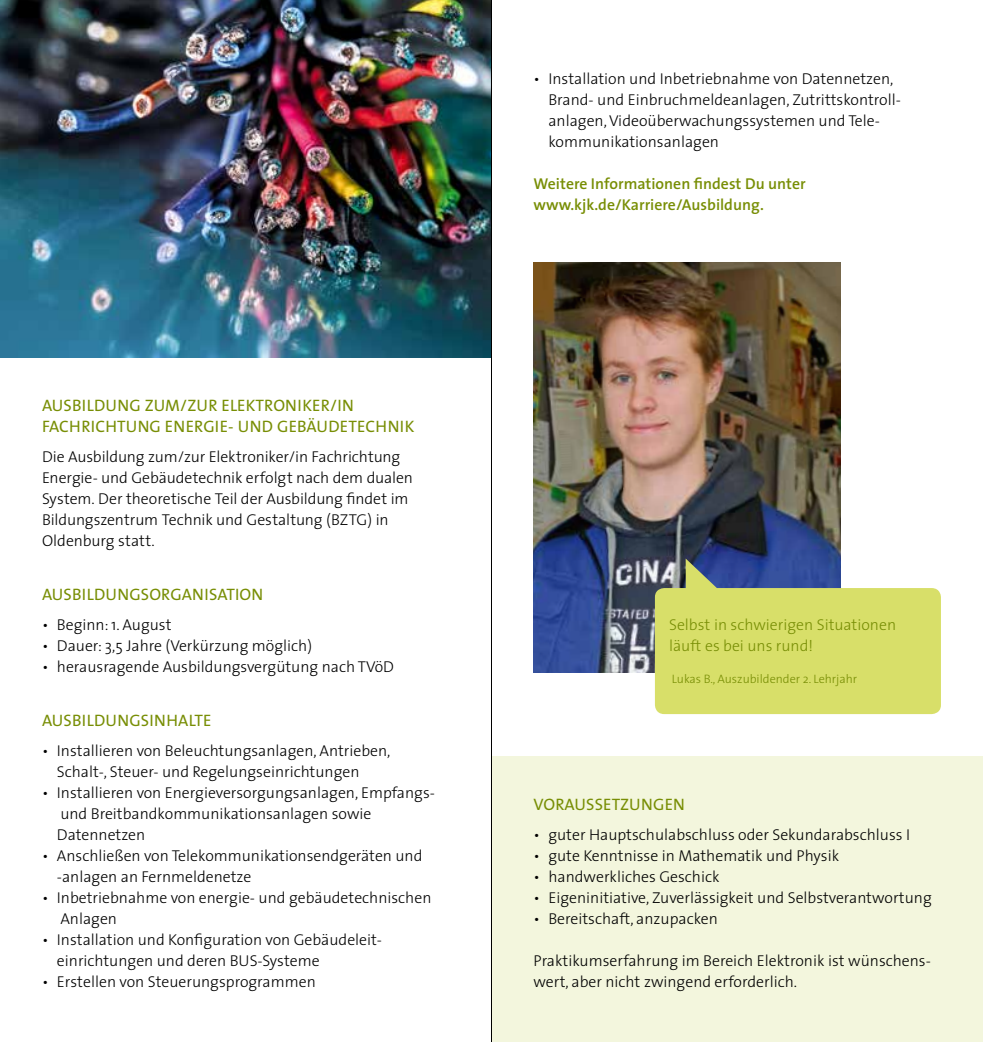
<style>
.page{position:relative;width:983px;height:1042px;background:#fff}
.page>*{position:absolute;margin:0;border:0;box-sizing:border-box;transform-origin:0 0}
.t1{font:16.62px/21px "The Sans";letter-spacing:.01em;color:#788e05}
.t2{font:300 15.75px/21px "The Sans";color:#000}
.t3{font:600 15.75px/21px "The Sans";color:#788e05}
.t4{font:300 15.75px/21px "The Sans";color:#788e05}
.t5{font:300 12.25px "The Sans";color:#788e05}
</style>
<div class="page">
<div style="left:491px;top:756px;width:491px;height:286px;background:#f3f6dd"></div>
<img style="left:533px;top:262px;width:307px;height:410px">
<img style="left:0;top:0;width:491px;height:357px">
<svg style="left:654px;top:558px;width:286px;height:156px;background:#c7cf79"></svg>
<hr style="left:491px;top:0;width:1px;height:1042px;background:#000">
<p class="t1" style="left:42px;top:394px;width:374px">AUSBILDUNG ZUM/ZUR ELEKTRONIKER/IN<br>FACHRICHTUNG ENERGIE- UND GEBÄUDETECHNIK</p>
<p class="t2" style="left:42px;top:446px;width:372px">Die Ausbildung zum/zur Elektroniker/in Fachrichtung Energie- und Gebäudetechnik erfolgt nach dem -dualen System. Der theoretische Teil der Ausbildung findet im Bildungszentrum Technik und Gestaltung (BZTG) in Oldenburg statt.</p>
<p class="t1" style="left:42px;top:583px;width:223px">AUSBILDUNGSORGANISATION</p>
<p class="t2" style="left:42px;top:614px;width:131px">• Beginn: 1. August</p>
<p class="t2" style="left:42px;top:635px;width:271px">• Dauer: 3,5 Jahre (Verkürzung möglich)</p>
<p class="t2" style="left:42px;top:656px;width:353px">• herausragende Ausbildungsvergütung nach TVöD</p>
<p class="t1" style="left:42px;top:709px;width:171px">AUSBILDUNGSINHALTE</p>
<p class="t2" style="left:57px;top:740px;width:335px;text-indent:-15px">• Installieren von Beleuchtungsanlagen, Antrieben,<br>Schalt-, Steuer- und Regelungseinrichtungen</p>
<p class="t2" style="left:57px;top:782px;width:379px;text-indent:-15px">• Installieren von Energieversorgungsanlagen, Empfangs&shy;und Breitbandkommunikationsanlagen sowie<br>Datennetzen</p>
<p class="t2" style="left:57px;top:845px;width:367px;text-indent:-15px">• Anschließen von Telekommunikationsendgeräten und -anlagen an Fernmeldenetze</p>
<p class="t2" style="left:60px;top:887px;width:372px;text-indent:-18px">• Inbetriebnahme von energie- und gebäudetechnischen<br>Anlagen</p>
<p class="t2" style="left:57px;top:929px;width:326px;text-indent:-15px">• Installation und Konfiguration von Gebäudeleit&shy;einrichtungen und deren BUS-Systeme</p>
<p class="t2" style="left:42px;top:971px;width:275px">• Erstellen von Steuerungsprogrammen</p>
<p class="t2" style="left:548px;top:68px;width:354px;text-indent:-15px">• Installation und Inbetriebnahme von Datennetzen, Brand- und Einbruchmeldeanlagen, Zutrittskontroll&shy;anlagen,Videoüberwachungssystemen und Tele&shy;kommunikationsanlagen</p>
<p class="t3" style="left:533px;top:173px;width:273px">Weitere Informationen findest Du unter www.kjk.de/Karriere/Ausbildung.</p>
<p class="t4" style="left:669px;top:614px;width:228px">Selbst in schwierigen Situationen läuft es bei uns rund!</p>
<p class="t5" style="left:671px;top:668px;width:187px">Lukas B., Auszubildender 2. Lehrjahr</p>
<p class="t1" style="left:533px;top:793px;width:153px">VORAUSSETZUNGEN</p>
<p class="t2" style="left:533px;top:824px;width:378px">• guter Hauptschulabschluss oder Sekundarabschluss I</p>
<p class="t2" style="left:533px;top:845px;width:307px">• gute Kenntnisse in Mathematik und Physik</p>
<p class="t2" style="left:533px;top:866px;width:187px">• handwerkliches Geschick</p>
<p class="t2" style="left:533px;top:887px;width:399px">• Eigeninitiative, Zuverlässigkeit und Selbstverantwortung</p>
<p class="t2" style="left:533px;top:908px;width:186px">• Bereitschaft, anzupacken</p>
<p class="t2" style="left:533px;top:950px;width:397px">Praktikumserfahrung im Bereich Elektronik ist wünschens&shy;wert, aber nicht zwingend erforderlich.</p>
</div>
